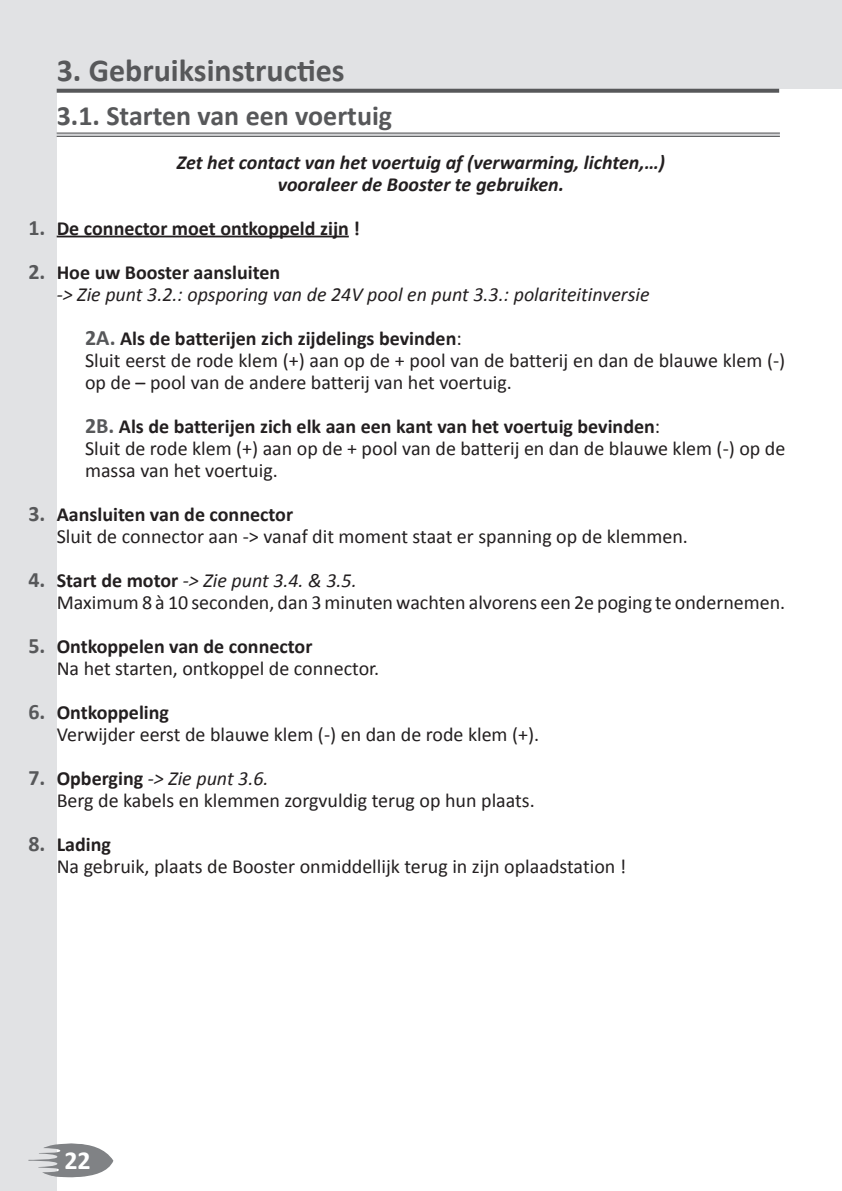
<style>
.page{position:relative;width:842px;height:1191px;background:#fff}
.page>*{position:absolute;margin:0;border:0;box-sizing:border-box;transform-origin:0 0}
.t1{font:700 32px "Calibri";color:#57585a}
.t2{font:700 28px "Calibri";color:#57585a}
.t3{font:700 26px "Calibri";color:#fff}
.t4{font:700 22px/44px "Calibri";color:#57585a}
.t5{font:20px/22px "Calibri";color:#231f20}
.t6{font:700 20px "Calibri";color:#231f20}
.t7{font:italic 700 20px/22px "Calibri";color:#231f20;text-align:center}
.t8{font:italic 20px "Calibri";color:#231f20}
.s1{font-weight:700;font-size:22px;color:#57585a}
.s2{font-weight:700}
.s3{font-style:italic}
</style>
<div class="page">
<div style="left:0;top:0;width:57px;height:1191px;background:#e1e2e4"></div>
<div style="left:0;top:0;width:842px;height:88px;background:#e1e2e4"></div>
<svg style="left:28px;top:1143px;width:85px;height:34px"></svg>
<svg style="left:57px;top:89px;width:722px;height:4px;background:#626365"></svg>
<hr style="left:57px;top:133px;width:723px;height:4px;background:#d1d2d4">
<hr style="left:57px;top:133px;width:723px;height:1px;background:#57585a">
<hr style="left:57px;top:136px;width:723px;height:1px;background:#57585a">
<hr style="left:57px;top:236px;width:292px;height:1px;background:#231f20">
<p class="t4" style="left:28px;top:204px;width:19px">1.<br>2.</p>
<p class="t4" style="left:28px;top:490px;width:19px">3.</p>
<p class="t4" style="left:28px;top:556px;width:19px">4.</p>
<p class="t4" style="left:28px;top:622px;width:19px">5.</p>
<p class="t4" style="left:28px;top:688px;width:19px">6.</p>
<p class="t4" style="left:28px;top:754px;width:19px">7.</p>
<p class="t4" style="left:28px;top:820px;width:19px">8.</p>
<h1 class="t1" style="left:57px;top:50px;width:290px">3. Gebruiksinstructies</h1>
<h2 class="t2" style="left:57px;top:98px;width:337px">3.1. Starten van een voertuig</h2>
<p class="t7" style="left:177px;top:150px;width:490px">Zet het contact van het voertuig af (verwarming, lichten,…) vooraleer de Booster te gebruiken.</p>
<p class="t6" style="left:57px;top:216px;width:305px">De connector moet ontkoppeld zijn !</p>
<p class="t6" style="left:57px;top:260px;width:225px">Hoe uw Booster aansluiten</p>
<p class="t8" style="left:57px;top:282px;width:594px">-&gt; Zie punt 3.2.: opsporing van de 24V pool en punt 3.3.: polariteitinversie</p>
<p class="t5" style="left:85px;top:326px;width:702px"><span class="s1">2A.</span> <span class="s2">Als de batterijen zich zijdelings bevinden</span>:<br>Sluit eerst de rode klem (+) aan op de + pool van de batterij en dan de blauwe klem (-) op de – pool van de andere batterij van het voertuig.</p>
<p class="t5" style="left:85px;top:414px;width:702px"><span class="s1">2B.</span> <span class="s2">Als de batterijen zich elk aan een kant van het voertuig bevinden</span>:<br>Sluit de rode klem (+) aan op de + pool van de batterij en dan de blauwe klem (-) op de massa van het voertuig.</p>
<p class="t6" style="left:57px;top:502px;width:238px">Aansluiten van de connector</p>
<p class="t5" style="left:57px;top:524px;width:633px">Sluit de connector aan -&gt; vanaf dit moment staat er spanning op de klemmen.</p>
<p class="t5" style="left:57px;top:568px;width:730px"><span class="s2">Start de motor</span> <span class="s3">-&gt; Zie punt 3.4. &amp; 3.5.<br></span>Maximum 8 à 10 seconden, dan 3 minuten wachten alvorens een 2e poging te ondernemen.</p>
<p class="t6" style="left:57px;top:634px;width:257px">Ontkoppelen van de connector</p>
<p class="t5" style="left:57px;top:656px;width:324px">Na het starten, ontkoppel de connector.</p>
<p class="t6" style="left:57px;top:700px;width:114px">Ontkoppeling</p>
<p class="t5" style="left:57px;top:722px;width:484px">Verwijder eerst de blauwe klem (-) en dan de rode klem (+).</p>
<p class="t5" style="left:57px;top:766px;width:480px"><span class="s2">Opberging</span> <span class="s3">-&gt; Zie punt 3.6.<br></span>Berg de kabels en klemmen zorgvuldig terug op hun plaats.</p>
<p class="t6" style="left:57px;top:832px;width:56px">Lading</p>
<p class="t5" style="left:57px;top:854px;width:571px">Na gebruik, plaats de Booster onmiddellijk terug in zijn oplaadstation !</p>
<h3 class="t3" style="left:64px;top:1143px;width:28px">22</h3>
</div>
